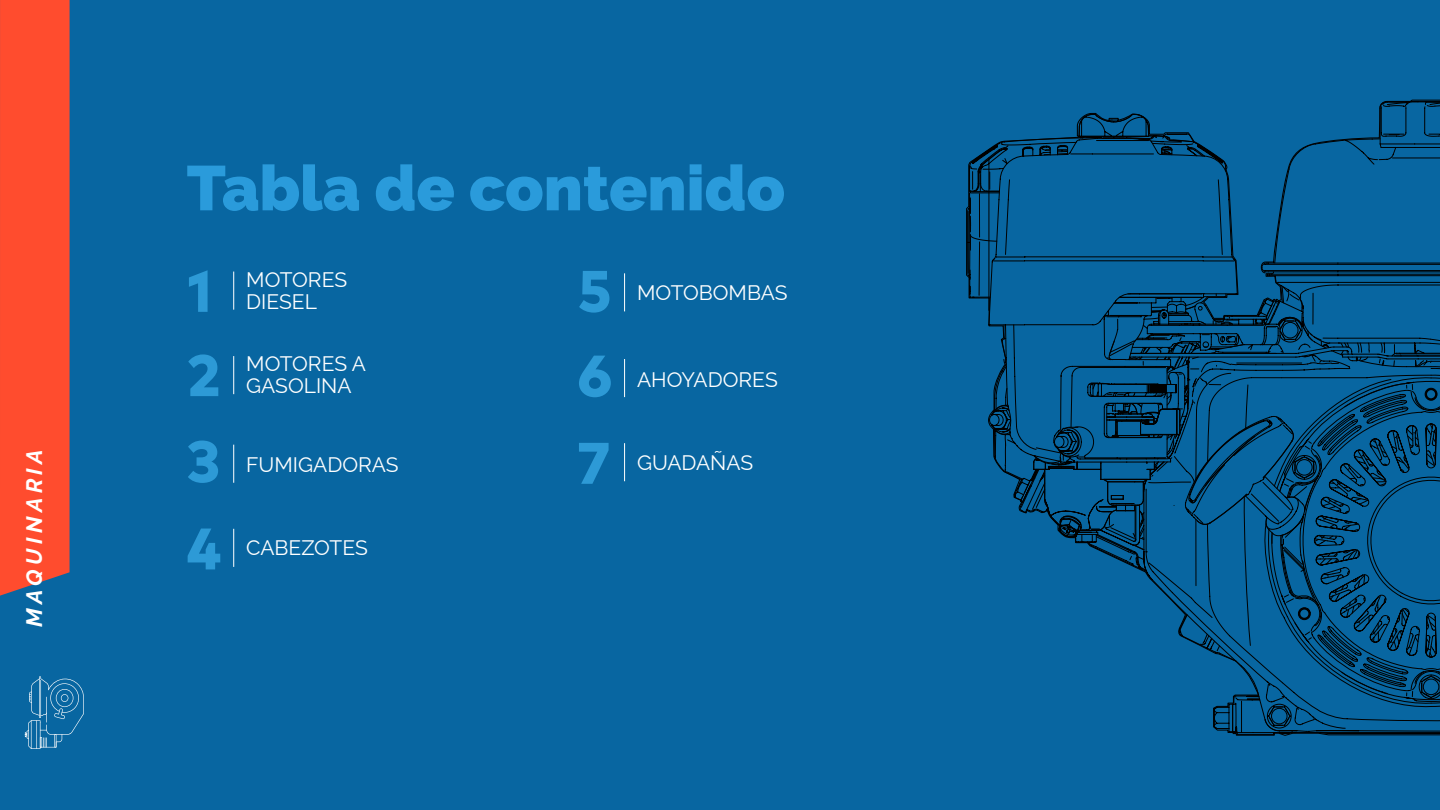
<style>
.page{position:relative;width:1440px;height:810px;background:#0866a1}
.page>*{position:absolute;margin:0;border:0;box-sizing:border-box;transform-origin:0 0}
.t1{font:900 63px "Raleway";color:#2a9bdb}
.t2{font:800 58.5px "Mark Pro";color:#2d9ad6}
.t3{font:italic 700 22.5px "Raleway";color:#fff}
.t4{font:21px/22.5px "Raleway";color:#fff}
</style>
<div class="page">
<div style="left:0;top:0;width:70px;height:596px;background:#ff4c2e"></div>
<hr style="left:233px;top:272px;width:1px;height:38px;background:#fff">
<hr style="left:233px;top:356px;width:1px;height:38px;background:#fff">
<hr style="left:233px;top:445px;width:1px;height:38px;background:#fff">
<hr style="left:624px;top:359px;width:1px;height:38px;background:#fff">
<hr style="left:233px;top:529px;width:1px;height:38px;background:#fff">
<hr style="left:624px;top:443px;width:1px;height:38px;background:#fff">
<hr style="left:624px;top:273px;width:1px;height:38px;background:#fff">
<svg style="left:25px;top:676px;width:59px;height:73px"></svg>
<svg style="left:966px;top:99px;width:474px;height:637px"></svg>
<p class="t3" style="left:16px;top:627px;width:181px;rotate:-90deg">MAQUINARIA</p>
<h1 class="t1" style="left:187px;top:138px;width:600px">Tabla de contenido</h1>
<h2 class="t2" style="left:188px;top:246px;width:25px">1</h2>
<p class="t4" style="left:246px;top:266px;width:102px">MOTORES<br>DIESEL</p>
<h2 class="t2" style="left:187px;top:331px;width:35px">2</h2>
<p class="t4" style="left:246px;top:350px;width:121px">MOTORES A<br>GASOLINA</p>
<h2 class="t2" style="left:187px;top:417px;width:35px">3</h2>
<p class="t4" style="left:246px;top:451px;width:154px">FUMIGADORAS</p>
<h2 class="t2" style="left:187px;top:504px;width:36px">4</h2>
<p class="t4" style="left:246px;top:534px;width:123px">CABEZOTES</p>
<h2 class="t2" style="left:577px;top:246px;width:36px">5</h2>
<h2 class="t2" style="left:577px;top:331px;width:36px">6</h2>
<p class="t4" style="left:637px;top:279px;width:152px">MOTOBOMBAS</p>
<p class="t4" style="left:637px;top:366px;width:142px">AHOYADORES</p>
<h2 class="t2" style="left:577px;top:418px;width:34px">7</h2>
<p class="t4" style="left:637px;top:449px;width:118px">GUADAÑAS</p>
</div>
